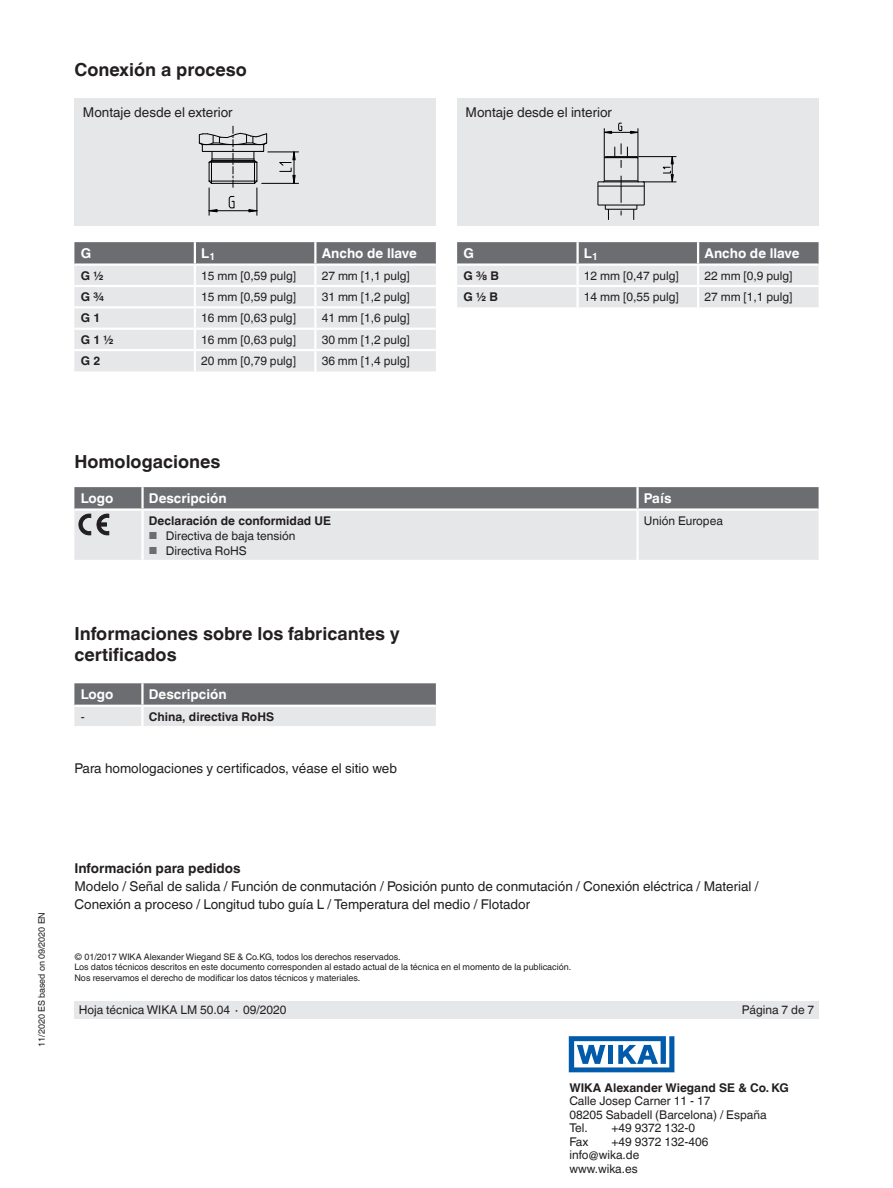
<style>
.page{position:relative;width:893px;height:1188px;background:#fff}
.page>*{position:absolute;margin:0;border:0;box-sizing:border-box;transform-origin:0 0}
.t1{font:700 18px/21px "Helvetica World";color:#231f20}
.t2{font:13.5px/18px "Helvetica World";color:#231f20}
.t3{font:700 13.5px "Helvetica World";color:#fff}
.t4{font:700 13.5px "Helvetica World";color:#231f20}
.t5{font:12px/13.5px "Helvetica World";color:#231f20}
.t6{font:700 12px "Helvetica World";color:#231f20}
.t7{font:9px/10.5px "Helvetica World";color:#231f20}
.s1{font-size:10.2px;color:#6c6d70}
</style>
<div class="page">
<div style="left:74px;top:1001px;width:745px;height:17px;background:#e6e7e9"></div>
<div style="left:74px;top:99px;width:362px;height:127px;background:#e6e7e9"></div>
<div style="left:457px;top:99px;width:362px;height:127px;background:#e6e7e9"></div>
<svg style="left:618px;top:123px;width:4px;height:8px"></svg>
<svg style="left:605px;top:131px;width:7px;height:3px"></svg>
<svg style="left:630px;top:131px;width:8px;height:3px"></svg>
<hr style="left:604px;top:128px;width:1px;height:30px;background:#000">
<hr style="left:604px;top:132px;width:34px;height:1px;background:#000">
<svg style="left:662px;top:157px;width:12px;height:25px"></svg>
<hr style="left:638px;top:156px;width:38px;height:1px;background:#000">
<hr style="left:638px;top:128px;width:1px;height:30px;background:#000">
<hr style="left:643px;top:182px;width:33px;height:1px;background:#000">
<svg style="left:598px;top:143px;width:47px;height:77px"></svg>
<svg style="left:279px;top:151px;width:17px;height:32px"></svg>
<hr style="left:262px;top:183px;width:37px;height:1px;background:#000">
<hr style="left:294px;top:153px;width:1px;height:30px;background:#000">
<hr style="left:268px;top:152px;width:31px;height:1px;background:#000">
<svg style="left:198px;top:126px;width:70px;height:89px"></svg>
<svg style="left:74px;top:683px;width:362px;height:43px;background:#a7a8aa"></svg>
<hr style="left:142px;top:705px;width:294px;height:2px;background:#fff">
<hr style="left:74px;top:705px;width:68px;height:2px;background:#fff">
<hr style="left:141px;top:707px;width:3px;height:19px;background:#fff">
<hr style="left:141px;top:683px;width:3px;height:22px;background:#fff">
<svg style="left:74px;top:487px;width:745px;height:73px;background:#c2c3c5"></svg>
<svg style="left:74px;top:242px;width:362px;height:129px;background:#d4d5d7"></svg>
<hr style="left:194px;top:308px;width:2px;height:20px;background:#fff">
<hr style="left:314px;top:308px;width:2px;height:20px;background:#fff">
<svg style="left:457px;top:242px;width:362px;height:65px;background:#c0c1c3"></svg>
<hr style="left:576px;top:287px;width:3px;height:20px;background:#fff">
<hr style="left:697px;top:287px;width:2px;height:20px;background:#fff">
<svg style="left:569px;top:1036px;width:105px;height:36px"></svg>
<h1 class="t1" style="left:74px;top:60px;width:174px">Conexión a proceso</h1>
<p class="t2" style="left:83px;top:103px;width:151px">Montaje desde el exterior</p>
<p class="t2" style="left:466px;top:103px;width:148px">Montaje desde el interior</p>
<p class="t3" style="left:81px;top:246px;width:12px">G</p>
<p class="t3" style="left:201px;top:246px;width:15px">L<sub>1</sub></p>
<p class="t3" style="left:322px;top:246px;width:97px">Ancho de llave</p>
<p class="t6" style="left:81px;top:268px;width:24px">G ½</p>
<p class="t5" style="left:201px;top:269px;width:96px">15 mm [0,59 pulg]</p>
<p class="t5" style="left:322px;top:269px;width:90px">27 mm [1,1 pulg]</p>
<p class="t6" style="left:81px;top:290px;width:25px">G ¾</p>
<p class="t5" style="left:201px;top:290px;width:96px">15 mm [0,59 pulg]</p>
<p class="t5" style="left:322px;top:290px;width:90px">31 mm [1,2 pulg]</p>
<p class="t6" style="left:81px;top:311px;width:21px">G 1</p>
<p class="t5" style="left:201px;top:311px;width:96px">16 mm [0,63 pulg]</p>
<p class="t5" style="left:322px;top:311px;width:90px">41 mm [1,6 pulg]</p>
<p class="t6" style="left:81px;top:333px;width:34px">G 1 ½</p>
<p class="t5" style="left:201px;top:333px;width:96px">16 mm [0,63 pulg]</p>
<p class="t5" style="left:322px;top:333px;width:90px">30 mm [1,2 pulg]</p>
<p class="t6" style="left:81px;top:354px;width:21px">G 2</p>
<p class="t5" style="left:201px;top:354px;width:96px">20 mm [0,79 pulg]</p>
<p class="t5" style="left:322px;top:354px;width:90px">36 mm [1,4 pulg]</p>
<p class="t3" style="left:463px;top:246px;width:12px">G</p>
<p class="t3" style="left:584px;top:246px;width:15px">L<sub>1</sub></p>
<p class="t3" style="left:704px;top:246px;width:97px">Ancho de llave</p>
<p class="t6" style="left:463px;top:268px;width:37px">G ⅜ B</p>
<p class="t5" style="left:584px;top:269px;width:96px">12 mm [0,47 pulg]</p>
<p class="t5" style="left:704px;top:269px;width:90px">22 mm [0,9 pulg]</p>
<p class="t6" style="left:463px;top:290px;width:36px">G ½ B</p>
<p class="t5" style="left:584px;top:290px;width:96px">14 mm [0,55 pulg]</p>
<p class="t5" style="left:704px;top:290px;width:90px">27 mm [1,1 pulg]</p>
<h1 class="t1" style="left:74px;top:451px;width:148px">Homologaciones</h1>
<p class="t3" style="left:81px;top:491px;width:34px">Logo</p>
<p class="t3" style="left:149px;top:491px;width:79px">Descripción</p>
<p class="t3" style="left:644px;top:491px;width:29px">País</p>
<p class="t6" style="left:149px;top:513px;width:184px">Declaración de conformidad UE</p>
<p class="t5" style="left:149px;top:529px;width:148px"><span class="s1">■</span> Directiva de baja tensión</p>
<p class="t5" style="left:149px;top:544px;width:99px"><span class="s1">■</span> Directiva RoHS</p>
<p class="t5" style="left:644px;top:514px;width:81px">Unión Europea</p>
<h1 class="t1" style="left:74px;top:623px;width:327px">Informaciones sobre los fabricantes y certificados</h1>
<p class="t3" style="left:81px;top:687px;width:34px">Logo</p>
<p class="t3" style="left:149px;top:687px;width:79px">Descripción</p>
<p class="t5" style="left:81px;top:710px;width:5px">-</p>
<p class="t6" style="left:149px;top:710px;width:127px">China, directiva RoHS</p>
<p class="t2" style="left:74px;top:760px;width:324px">Para homologaciones y certificados, véase el sitio web</p>
<p class="t7" style="left:36px;top:1047px;width:136px;rotate:-90deg">11/2020 ES based on 09/2020 EN</p>
<p class="t4" style="left:74px;top:860px;width:168px">Información para pedidos</p>
<p class="t2" style="left:74px;top:877px;width:686px">Modelo / Señal de salida / Función de conmutación / Posición punto de conmutación / Conexión eléctrica / Material /<br>Conexión a proceso / Longitud tubo guía L / Temperatura del medio / Flotador</p>
<p class="t7" style="left:74px;top:951px;width:498px">© 01/2017 WIKA Alexander Wiegand SE &amp; Co.KG, todos los derechos reservados.<br>Los datos técnicos descritos en este documento corresponden al estado actual de la técnica en el momento de la publicación.<br>Nos reservamos el derecho de modificar los datos técnicos y materiales.</p>
<p class="t5" style="left:79px;top:1003px;width:209px">Hoja técnica WIKA LM 50.04 ∙ 09/2020</p>
<p class="t5" style="left:742px;top:1003px;width:74px">Página 7 de 7</p>
<p class="t6" style="left:569px;top:1080px;width:221px">WIKA Alexander Wiegand SE &amp; Co. KG</p>
<p class="t5" style="left:569px;top:1094px;width:199px">Calle Josep Carner 11 - 17<br>08205 Sabadell (Barcelona) / España<br>Tel.</p>
<p class="t5" style="left:611px;top:1121px;width:85px">+49 9372 132-0</p>
<p class="t5" style="left:569px;top:1135px;width:21px">Fax</p>
<p class="t5" style="left:569px;top:1135px;width:140px;text-indent:42px">+49 9372 132-406 info@wika.de www.wika.es</p>
</div>
